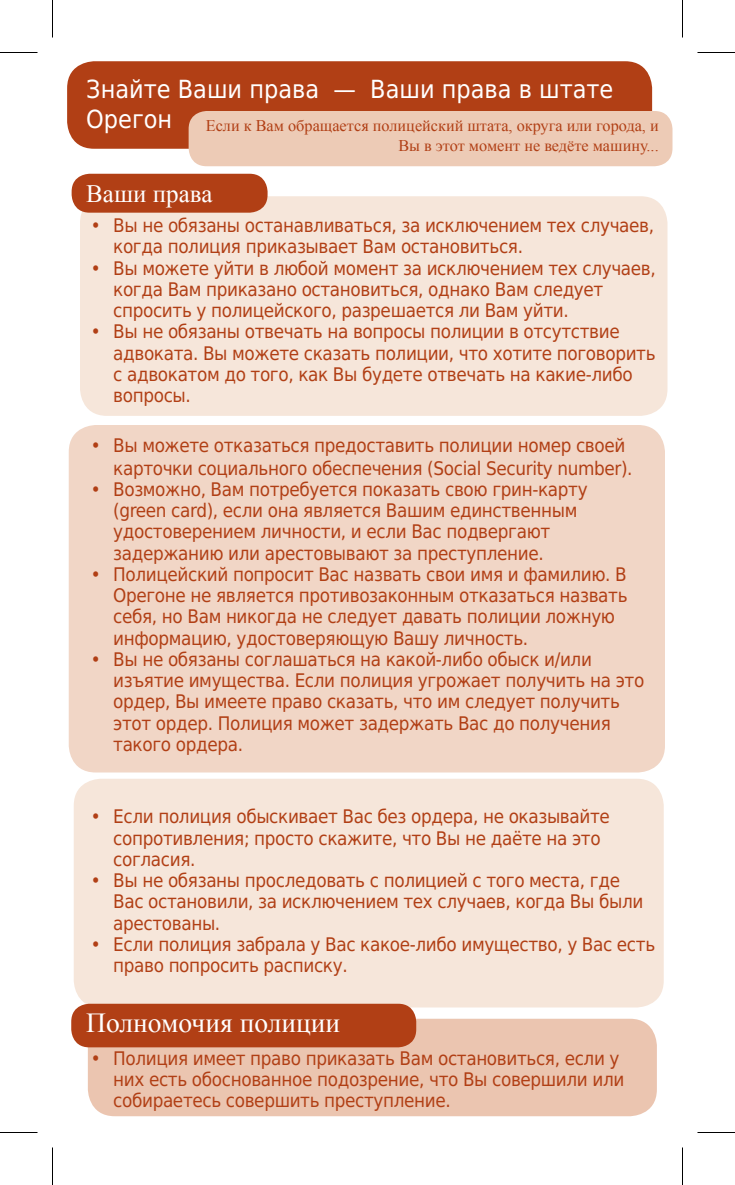
<style>
.page{position:relative;width:735px;height:1185px;background:#fff}
.page>*{position:absolute;margin:0;border:0;box-sizing:border-box;transform-origin:0 0}
.t1{font:27.5px "Times New Roman";color:#fff}
.t2{font:25px/30px "DejaVu Sans Condensed";color:#fff}
.t3{font:25px "Times New Roman";color:#fff}
.t4{font:18.75px/21.2px "DejaVu Sans Condensed";letter-spacing:-.02em;color:#b13f15}
.t5{font:16.25px/19.5px "Times New Roman";color:#b13f15;text-align:right}
</style>
<div class="page">
<div style="left:67px;top:61px;width:585px;height:88px;background:#b13f15;border-radius:27px"></div>
<div style="left:80px;top:196px;width:587px;height:220px;background:#f6e6da;border-radius:27px"></div>
<div style="left:69px;top:425px;width:596px;height:347px;background:#f1d6c6;border-radius:27px"></div>
<div style="left:74px;top:779px;width:590px;height:229px;background:#f6e6da;border-radius:27px"></div>
<div style="left:88px;top:1019px;width:569px;height:97px;background:#ebc5b0;border-radius:27px"></div>
<div style="left:71px;top:1004px;width:345px;height:43px;background:#b13f15;border-radius:18px"></div>
<div style="left:189px;top:111px;width:484px;height:55px;background:#edcbb6;border-radius:18px"></div>
<div style="left:72px;top:174px;width:196px;height:39px;background:#b13f15;border-radius:18px"></div>
<hr style="left:0;top:52px;width:38px;height:1px;background:#000">
<hr style="left:698px;top:52px;width:37px;height:1px;background:#000">
<hr style="left:0;top:1132px;width:38px;height:1px;background:#000">
<hr style="left:698px;top:1132px;width:37px;height:1px;background:#000">
<hr style="left:52px;top:0;width:1px;height:38px;background:#000">
<hr style="left:52px;top:1148px;width:1px;height:37px;background:#000">
<hr style="left:682px;top:0;width:1px;height:38px;background:#000">
<hr style="left:682px;top:1148px;width:1px;height:37px;background:#000">
<h2 class="t2" style="left:86px;top:73px;width:529px">Знайте Ваши права — Ваши права в штате<br>Орегон</h2>
<p class="t5" style="left:206px;top:116px;width:454px">Если к Вам обращается полицейский штата, округа или города, и<br>Вы в этот момент не ведёте машину...</p>
<h2 class="t3" style="left:86px;top:177px;width:128px">Ваши права</h2>
<p class="t4" style="left:113px;top:215px;width:542px;text-indent:-22px">• Вы не обязаны останавливаться, за исключением тех случаев, когда полиция приказывает Вам остановиться.</p>
<p class="t4" style="left:113px;top:257px;width:544px;text-indent:-22px">• Вы можете уйти в любой момент за исключением тех случаев, когда Вам приказано остановиться, однако Вам следует спросить у полицейского, разрешается ли Вам уйти.</p>
<p class="t4" style="left:113px;top:321px;width:544px;text-indent:-22px">• Вы не обязаны отвечать на вопросы полиции в отсутствие адвоката. Вы можете сказать полиции, что хотите поговорить с адвокатом до того, как Вы будете отвечать на какие-либо вопросы.</p>
<p class="t4" style="left:113px;top:434px;width:521px;line-height:22.5px;text-indent:-22px">• Вы можете отказаться предоставить полиции номер своей карточки социального обеспечения (Social Security number).</p>
<p class="t4" style="left:113px;top:478px;width:476px;text-indent:-22px">• Возможно, Вам потребуется показать свою грин-карту (green card), если она является Вашим единственным удостоверением личности, и если Вас подвергают задержанию или арестовывают за преступление.</p>
<p class="t4" style="left:113px;top:563px;width:516px;text-indent:-22px">• Полицейский попросит Вас назвать свои имя и фамилию. В Орегоне не является противозаконным отказаться назвать себя, но Вам никогда не следует давать полиции ложную информацию, удостоверяющую Вашу личность.</p>
<p class="t4" style="left:113px;top:648px;width:533px;text-indent:-22px">• Вы не обязаны соглашаться на какой-либо обыск и/или изъятие имущества. Если полиция угрожает получить на это ордер, Вы имеете право сказать, что им следует получить этот ордер. Полиция может задержать Вас до получения такого ордера.</p>
<p class="t4" style="left:113px;top:806px;width:498px;text-indent:-22px">• Если полиция обыскивает Вас без ордера, не оказывайте сопротивления; просто скажите, что Вы не даёте на это согласия.</p>
<p class="t4" style="left:113px;top:869px;width:532px;text-indent:-22px">• Вы не обязаны проследовать с полицией с того места, где<br>Вас остановили, за исключением тех случаев, когда Вы были арестованы.</p>
<p class="t4" style="left:113px;top:933px;width:544px;text-indent:-22px">• Если полиция забрала у Вас какое-либо имущество, у Вас есть право попросить расписку.</p>
<h1 class="t1" style="left:86px;top:1005px;width:256px">Полномочия полиции</h1>
<p class="t4" style="left:113px;top:1047px;width:513px;text-indent:-22px">• Полиция имеет право приказать Вам остановиться, если у них есть обоснованное подозрение, что Вы совершили или собираетесь совершить преступление.</p>
</div>
